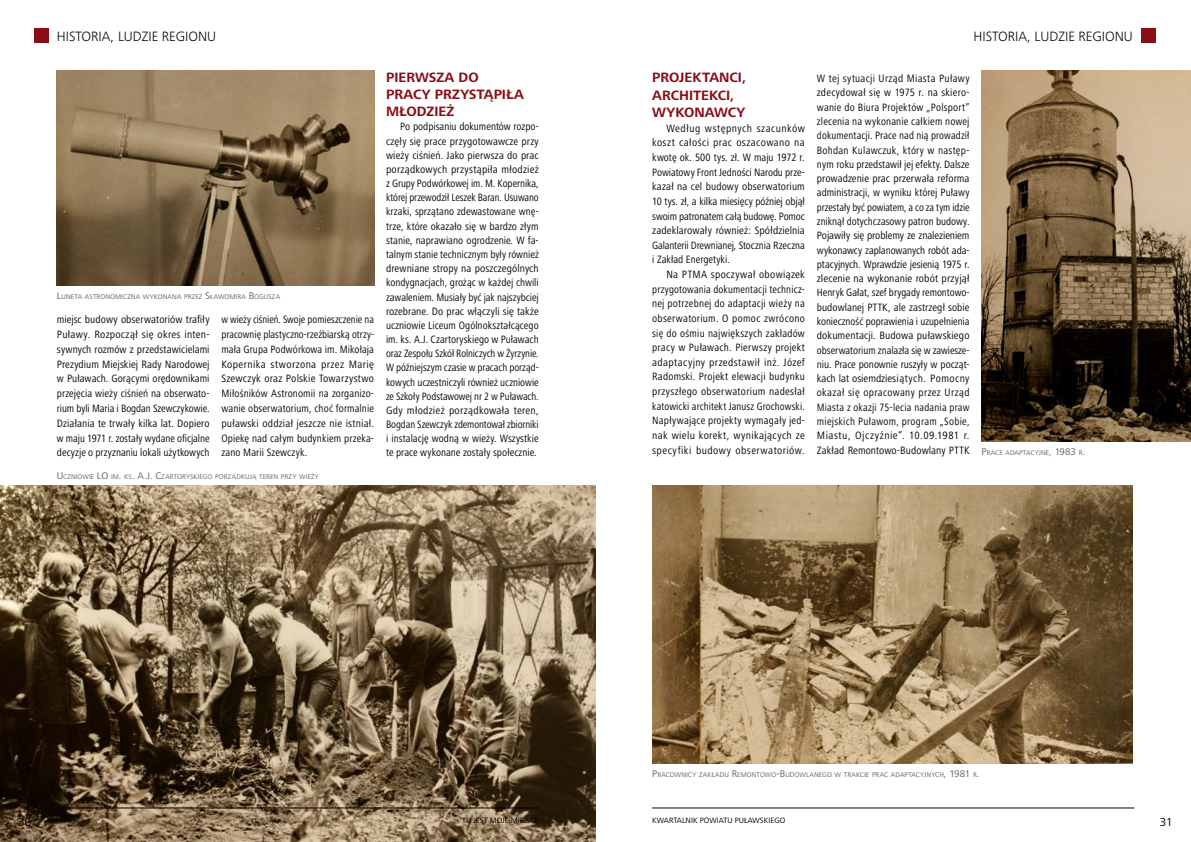
<style>
.page{position:relative;width:1191px;height:842px;background:#fff}
.page>*{position:absolute;margin:0;border:0;box-sizing:border-box;transform-origin:0 0}
.t1{font:700 14px/17px "Frutiger Next";color:#8a0e16}
.t2{font:300 14px "Frutiger Next";color:#000}
.t3{font:12px "Frutiger Next";color:#000}
.t4{font:condensed 11px/14.3px "Frutiger Next";letter-spacing:.01em;color:#000;text-align:justify}
.t5{font:condensed 11px/14.8px "Frutiger Next";letter-spacing:.01em;color:#000;text-align:justify;scale:.96 1}
.t6{font:condensed 11px/14.6px "Frutiger Next";letter-spacing:.01em;color:#000;text-align:justify;scale:1.04 1}
.t7{font:8px "Frutiger Next";color:#000}
.t8{font:7px "Frutiger Next";letter-spacing:.01em;color:#646363}
.s1{font-size:10px}
</style>
<div class="page">
<img style="left:0;top:485px;width:595px;height:357px">
<img style="left:57px;top:71px;width:317px;height:214px">
<img style="left:652px;top:485px;width:480px;height:278px">
<img style="left:981px;top:71px;width:210px;height:370px">
<hr style="left:57px;top:808px;width:482px;height:1px;background:#000">
<hr style="left:652px;top:808px;width:482px;height:1px;background:#000">
<div style="left:1141px;top:28px;width:14px;height:15px;background:#8a0e16"></div>
<div style="left:34px;top:28px;width:14px;height:15px;background:#8a0e16"></div>
<p class="t2" style="left:57px;top:28px;width:161px">HISTORIA, LUDZIE REGIONU</p>
<p class="t2" style="left:973px;top:28px;width:161px">HISTORIA, LUDZIE REGIONU</p>
<p class="t8" style="left:57px;top:292px;width:225px"><span class="s1">L</span>UNETA ASTRONOMICZNA WYKONANA PRZEZ <span class="s1">S</span>ŁAWOMIRA <span class="s1">B</span>OGUSZA</p>
<p class="t4" style="left:57px;top:312px;width:154px;line-height:14.8px">miejsc budowy obserwatoriów trafiły Puławy. Rozpoczął się okres inten&shy;sywnych rozmów z przedstawicielami Prezydium M iejskiej Rady Narodowej w Puławach. Gorącymi orędownikami przejęcia wieży ciśnień na obserwato&shy;rium byli Maria i Bogdan Szewczykowie.<br>Działania te trwały kilka lat. Dopiero w maju 1971 r. zostały wydane oficjalne decyzje o przyznaniu lokali użytkowych</p>
<p class="t5" style="left:221px;top:312px;width:161px">w wieży ciśnień. Swoje pomieszczenie na pracownię plastyczno-rzeźbiarską otrzy&shy;mała Grupa Podwórkowa im. M ikołaja Kopernika stworzona przez Marię Szewczyk oraz Polskie Towarzystwo M iłośników Astronomii na zorganizo&shy;wanie obserwatorium, choć formalnie puławski oddział jeszcze nie istniał.<br>Opiekę nad całym budynkiem przeka&shy;zano Marii Szewczyk.</p>
<p class="t8" style="left:57px;top:473px;width:264px"><span class="s1">U</span> CZNIOWIE <span class="s1">LO</span> IM<span class="s1">.</span> KS<span class="s1">. A.J. C</span>ZARTORYSKIEGO PORZĄDKUJĄ TEREN PRZY WIEŻY</p>
<p class="t1" style="left:386px;top:69px;width:139px">PIERWSZA DO<br>PRACY PRZYSTĄPIŁA<br>MŁODZIEŻ</p>
<p class="t4" style="left:386px;top:120px;width:154px;text-indent:14px">Po podpisaniu dokumentów rozpo&shy;częły się prace przygotowawcze przy wieży ciśnień. Jako pierwsza do prac porządkowych przystąpiła młodzież z Grupy Podwórkowej im. M . Kopernika, której przewodził Leszek Baran. Usuwano krzaki, sprzątano zdewastowane wnę&shy;trze, które okazało się w bardzo złym stanie, naprawiano ogrodzenie. W fa&shy;talnym stanie technicznym były również drewniane stropy na poszczególnych kondygnacjach, grożąc w każdej chwili zawaleniem. M usiały być jak najszybciej rozebrane. Do prac włączyli się także uczniowie Liceum Ogólnokształcącego im. ks. A.J. Czartoryskiego w Puławach oraz Zespołu Szkół Rolniczych w Żyrzynie.<br>W późniejszym czasie w pracach porząd&shy;kowych uczestniczyli również uczniowie ze Szkoły Podstawowej nr 2 w Puławach.<br>Gdy młodzież porządkowała teren, Bogdan Szewczyk zdemontował zbiorniki i instalację wodną w wieży. Wszystkie te prace wykonane zostały społecznie.</p>
<p class="t1" style="left:652px;top:69px;width:95px;line-height:17.5px">PROJEKTANCI,<br>ARCHITEKCI,<br>WYKONAWCY</p>
<p class="t6" style="left:652px;top:121px;width:148px;text-indent:14px">Według wstępnych szacunków koszt całości prac oszacowano na kwotę ok. 500 tys. zł. W maju 1972 r.<br>Powiatowy Front Jedności Narodu prze&shy;kazał na cel budowy obserwatorium 10 tys. zł, a kilka miesięcy później objął swoim patronatem całą budowę. Pomoc zadeklarowały również: Spółdzielnia Galanterii Drewnianej, Stocznia Rzeczna i Zakład Energetyki.</p>
<p class="t4" style="left:652px;top:267px;width:154px;line-height:14.6px;text-indent:14px">Na PTMA spoczywał obowiązek przygotowania dokumentacji technicz&shy;nej potrzebnej do adaptacji wieży na obserwatorium. O pomoc zwrócono się do ośmiu największych zakładów pracy w Puławach. Pierwszy projekt adaptacyjny przedstawił inż. Józef Radomski. Projekt elewacji budynku przyszłego obserwatorium nadesłał katowicki architekt Janusz Grochowski.<br>Napływające projekty wymagały jed&shy;nak wielu korekt, wynikających ze specyfiki budowy obserwatoriów.</p>
<p class="t4" style="left:817px;top:71px;width:154px">W tej sytuacji Urząd M iasta Puławy zdecydował się w 1975 r. na skiero&shy;wanie do Biura Projektów „Polsport” zlecenia na wykonanie całkiem nowej dokumentacji. Prace nad nią prowadził Bohdan Kulawczuk, który w następ&shy;nym roku przedstawił jej efekty. Dalsze prowadzenie prac przerwała reforma administracji, w wyniku której Puławy przestały być powiatem, a co za tym idzie zniknął dotychczasowy patron budowy.<br>Pojawiły się problemy ze znalezieniem wykonawcy zaplanowanych robót ada&shy;ptacyjnych. Wprawdzie jesienią 1975 r. zlecenie na wykonanie robót przyjął Henryk Gałat, szef brygady remontowo&shy;budowlanej PTTK, ale zastrzegł sobie konieczność poprawienia i uzupełnienia dokumentacji. Budowa puławskiego obserwatorium znalazła się w zawiesze&shy;niu. Prace ponownie ruszyły w począt&shy;kach lat osiemdziesiątych. Pomocny okazał się opracowany przez Urząd M iasta z okazji 75-lecia nadania praw miejskich Puławom, program „Sobie, M iastu, Ojczyźnie”. 10.09.1981 r.<br>Zakład Remontowo-Budowlany PTTK</p>
<p class="t8" style="left:981px;top:449px;width:105px"><span class="s1">P</span>RACE ADAPTACYJNE<span class="s1">, 1983</span> R<span class="s1">.</span></p>
<p class="t8" style="left:652px;top:770px;width:329px"><span class="s1">P</span>RACOWNICY ZAKŁADU <span class="s1">R</span>EMONTOWO<span class="s1">-B</span> UDOWLANEGO W TRAKCIE PRAC ADAPTACYJNYCH<span class="s1">, 1981</span> R<span class="s1">.</span></p>
<p class="t3" style="left:18px;top:815px;width:15px">30</p>
<p class="t7" style="left:462px;top:816px;width:78px">TU JEST MOJE MIEJSCE</p>
<p class="t7" style="left:652px;top:816px;width:135px">KWARTALNIK POWIATU PUŁAWSKIEGO</p>
<p class="t3" style="left:1159px;top:815px;width:15px">31</p>
</div>
